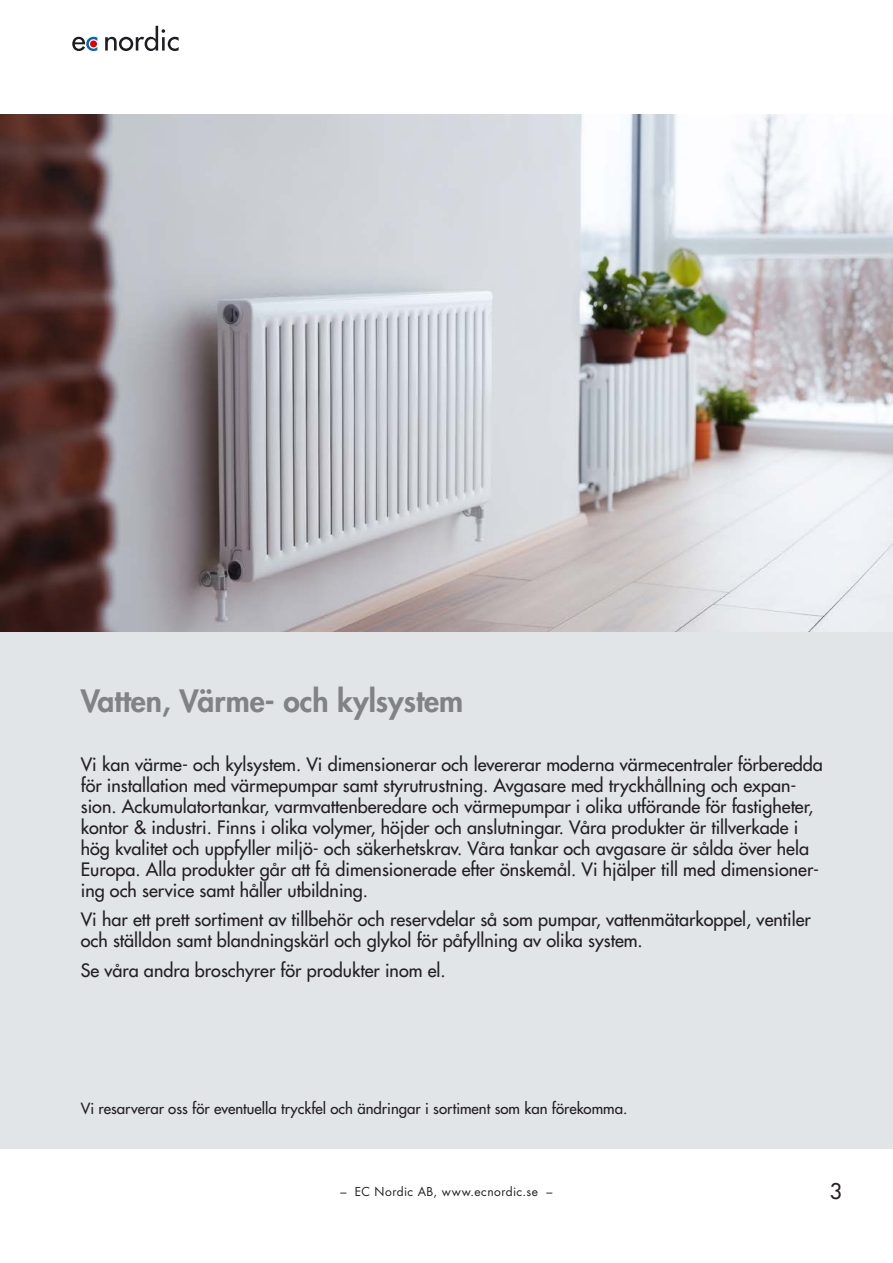
<style>
.page{position:relative;width:893px;height:1263px;background:#fff}
.page>*{position:absolute;margin:0;border:0;box-sizing:border-box;transform-origin:0 0}
.Rubrik{font:800 30px "Futura Std";color:#808285}
.t1{font:500 21px "Futura Std";color:#231f20}
.Brödtext{font:500 18px/21px "Futura Std";color:#231f20}
.Rubrik-2{font:500 15px "Futura Std";color:#231f20}
.t2{font:12px "Futura Std";letter-spacing:.04em;color:#231f20}
</style>
<div class="page">
<div style="left:0;top:115px;width:893px;height:1033px;background:#e1e5e8"></div>
<svg style="left:72px;top:37px;width:25px;height:14px"></svg>
<svg style="left:105px;top:26px;width:74px;height:25px"></svg>
<div style="left:90px;top:40px;width:7px;height:7px;background:#e60004;border-radius:50%"></div>
<img style="left:0;top:115px;width:893px;height:516px">
<p class="Rubrik" style="left:81px;top:681px;width:384px">Vatten, Värme- och kylsystem</p>
<p class="Brödtext" style="left:81px;top:753px;width:744px">Vi kan värme- och kylsystem. Vi dimensionerar och levererar moderna värmecentraler förberedda för installation med värmepumpar samt styrutrustning. Avgasare med tryckhållning och expan&shy;sion. Ackumulatortankar, varmvattenberedare och värmepumpar i olika utförande för fastigheter, kontor &amp; industri. Finns i olika volymer, höjder och anslutningar. Våra produkter är tillverkade i hög kvalitet och uppfyller miljö- och säkerhetskrav. Våra tankar och avgasare är sålda över hela Europa. Alla produkter går att få dimensionerade efter önskemål. Vi hjälper till med dimensioner&shy;ing och service samt håller utbildning.</p>
<p class="Brödtext" style="left:81px;top:909px;width:731px">Vi har ett prett sortiment av tillbehör och reservdelar så som pumpar, vattenmätarkoppel, ventiler och ställdon samt blandningskärl och glykol för påfyllning av olika system.</p>
<p class="Brödtext" style="left:81px;top:959px;width:366px">Se våra andra broschyrer för produkter inom el.</p>
<p class="Rubrik-2" style="left:81px;top:1099px;width:548px">Vi resarverar oss för eventuella tryckfel och ändringar i sortiment som kan förekomma.</p>
<p class="t2" style="left:340px;top:1183px;width:214px">– EC Nordic AB, www.ecnordic.se –</p>
<p class="t1" style="left:830px;top:1178px;width:14px">3</p>
</div>
